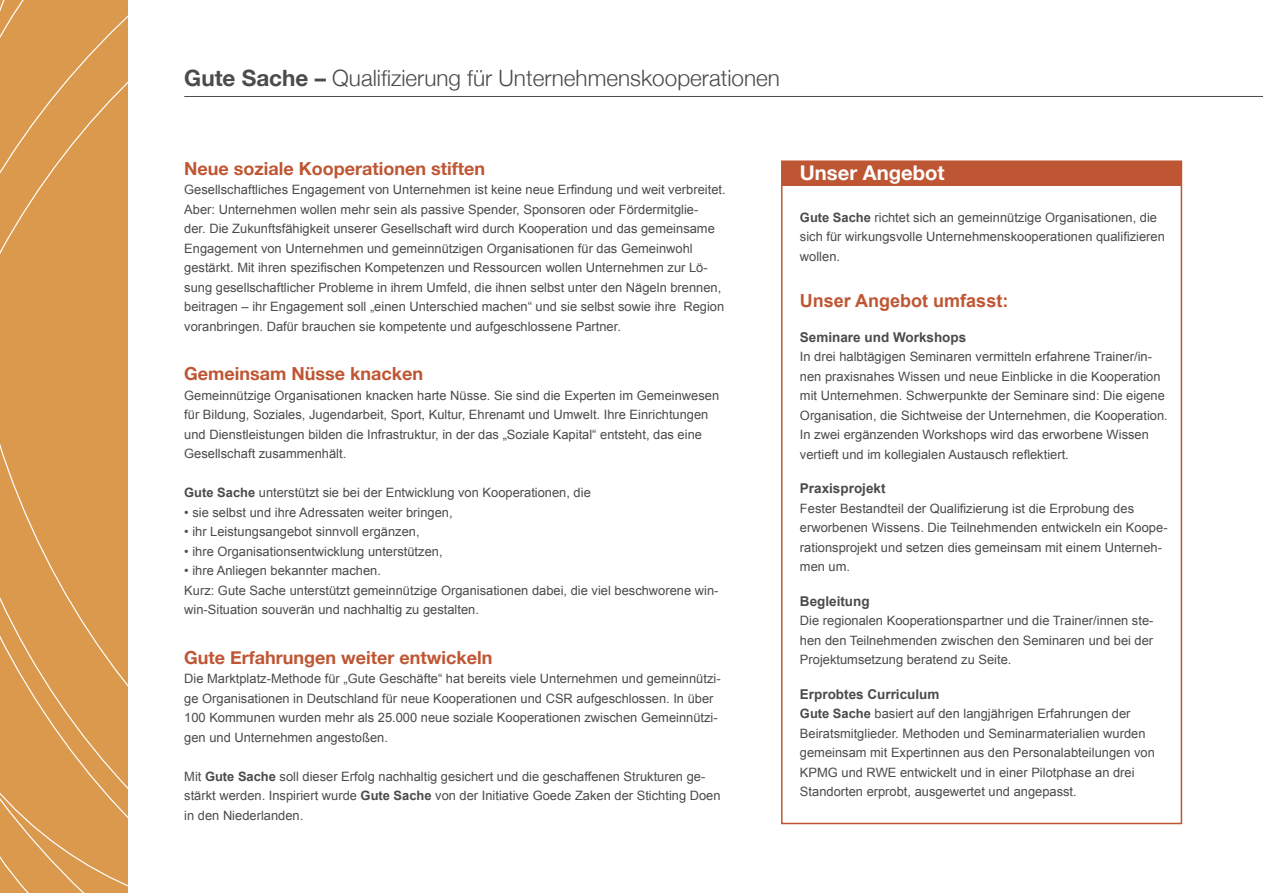
<style>
.page{position:relative;width:1263px;height:893px;background:#fff}
.page>*{position:absolute;margin:0;border:0;box-sizing:border-box;transform-origin:0 0}
.t1{font:300 22.5px "Helvetica Neue";color:#4b4b4d}
.t2{font:700 20.25px "Helvetica Neue";color:#fff}
.t3{font:700 18px "Helvetica Neue";color:#bf5633}
.t4{font:700 18px "Arial";color:#bf5633}
.t5{font:700 13.5px "Arial";color:#4b4b4d}
.t6{font:12.9px/19.5px "Arial";color:#4b4b4d}
.s1{font-weight:700}
</style>
<div class="page">
<div style="left:781px;top:160px;width:401px;height:664px;border:2px solid #bf5633"></div>
<div style="left:0;top:0;width:128px;height:893px;background:#da994d"></div>
<hr style="left:184px;top:96px;width:1079px;height:1px;background:#4b4b4d">
<div style="left:782px;top:161px;width:400px;height:25px;background:#bf5633"></div>
<h1 class="t1" style="left:184px;top:60px;width:597px"><span class="s1">Gute Sache –</span> Qualifizierung für Unternehmenskooperationen</h1>
<h3 class="t3" style="left:184px;top:154px;width:302px">Neue soziale Kooperationen stiften</h3>
<h2 class="t2" style="left:800px;top:157px;width:146px">Unser Angebot</h2>
<p class="t6" style="left:184px;top:180px;width:543px">Gesellschaftliches Engagement von Unternehmen ist keine neue Erfindung und weit verbreitet.<br>Aber: Unternehmen wollen mehr sein als passive Spender, Sponsoren oder Fördermitglie-<br>der. Die Zukunftsfähigkeit unserer Gesellschaft wird durch Kooperation und das gemeinsame Engagement von Unternehmen und gemeinnützigen Organisationen für das Gemeinwohl gestärkt. Mit ihren spezifischen Kompetenzen und Ressourcen wollen Unternehmen zur Lö&shy;sung gesellschaftlicher Probleme in ihrem Umfeld, die ihnen selbst unter den Nägeln brennen, beitragen – ihr Engagement soll „einen Unterschied machen“ und sie selbst sowie ihre Region voranbringen. Dafür brauchen sie kompetente und aufgeschlossene Partner.</p>
<h3 class="t3" style="left:184px;top:359px;width:240px">Gemeinsam Nüsse knacken</h3>
<p class="t6" style="left:184px;top:385px;width:536px">Gemeinnützige Organisationen knacken harte Nüsse. Sie sind die Experten im Gemeinwesen für Bildung, Soziales, Jugendarbeit, Sport, Kultur, Ehrenamt und Umwelt. Ihre Einrichtungen und Dienstleistungen bilden die Infrastruktur, in der das „Soziale Kapital“ entsteht, das eine Gesellschaft zusammenhält.</p>
<p class="t6" style="left:184px;top:483px;width:408px"><span class="s1">Gute Sache</span> unterstützt sie bei der Entwicklung von Kooperationen, die</p>
<p class="t6" style="left:184px;top:502px;width:270px">• sie selbst und ihre Adressaten weiter bringen,</p>
<p class="t6" style="left:184px;top:522px;width:237px">• ihr Leistungsangebot sinnvoll ergänzen,</p>
<p class="t6" style="left:184px;top:541px;width:260px">• ihre Organisationsentwicklung unterstützen,</p>
<p class="t6" style="left:184px;top:561px;width:536px">• ihre Anliegen bekannter machen.<br>Kurz: Gute Sache unterstützt gemeinnützige Organisationen dabei, die viel beschworene win&shy;win-Situation souverän und nachhaltig zu gestalten.</p>
<h3 class="t3" style="left:184px;top:643px;width:310px">Gute Erfahrungen weiter entwickeln</h3>
<p class="t6" style="left:184px;top:669px;width:538px">Die Marktplatz-Methode für „Gute Geschäfte“ hat bereits viele Unternehmen und gemeinnützi&shy;ge Organisationen in Deutschland für neue Kooperationen und CSR aufgeschlossen. In über 100 Kommunen wurden mehr als 25.000 neue soziale Kooperationen zwischen Gemeinnützi&shy;gen und Unternehmen angestoßen.</p>
<p class="t6" style="left:184px;top:766px;width:538px">Mit <span class="s1">Gute Sache</span> soll dieser Erfolg nachhaltig gesichert und die geschaffenen Strukturen ge&shy;stärkt werden. Inspiriert wurde <span class="s1">Gute Sache</span> von der Initiative Goede Zaken der Stichting Doen in den Niederlanden.</p>
<p class="t6" style="left:800px;top:208px;width:366px"><span class="s1">Gute Sache</span> richtet sich an gemeinnützige Organisationen, die sich für wirkungsvolle Unternehmenskooperationen qualifizieren wollen.</p>
<h3 class="t4" style="left:800px;top:289px;width:210px">Unser Angebot umfasst:</h3>
<p class="t5" style="left:800px;top:328px;width:168px">Seminare und Workshops</p>
<p class="t6" style="left:800px;top:347px;width:369px">In drei halbtägigen Seminaren vermitteln erfahrene Trainer/in&shy;nen praxisnahes Wissen und neue Einblicke in die Kooperation mit Unternehmen. Schwerpunkte der Seminare sind: Die eigene Organisation, die Sichtweise der Unternehmen, die Kooperation.<br>In zwei ergänzenden Workshops wird das erworbene Wissen vertieft und im kollegialen Austausch reflektiert.</p>
<p class="t5" style="left:800px;top:480px;width:87px">Praxisprojekt</p>
<p class="t6" style="left:800px;top:499px;width:369px">Fester Bestandteil der Qualifizierung ist die Erprobung des erworbenen Wissens. Die Teilnehmenden entwickeln ein Koope&shy;rationsprojekt und setzen dies gemeinsam mit einem Unterneh&shy;men um.</p>
<p class="t5" style="left:800px;top:592px;width:71px">Begleitung</p>
<p class="t6" style="left:800px;top:611px;width:355px;text-align:justify">Die regionalen Kooperationspartner und die Trainer/innen ste&shy;hen den Teilnehmenden zwischen den Seminaren und bei der Projektumsetzung beratend zu Seite.</p>
<p class="t5" style="left:800px;top:685px;width:141px">Erprobtes Curriculum</p>
<p class="t6" style="left:800px;top:704px;width:356px"><span class="s1">Gute Sache</span> basiert auf den langjährigen Erfahrungen der Beiratsmitglieder. Methoden und Seminarmaterialien wurden gemeinsam mit Expertinnen aus den Personalabteilungen von KPMG und RWE entwickelt und in einer Pilotphase an drei Standorten erprobt, ausgewertet und angepasst.</p>
</div>
